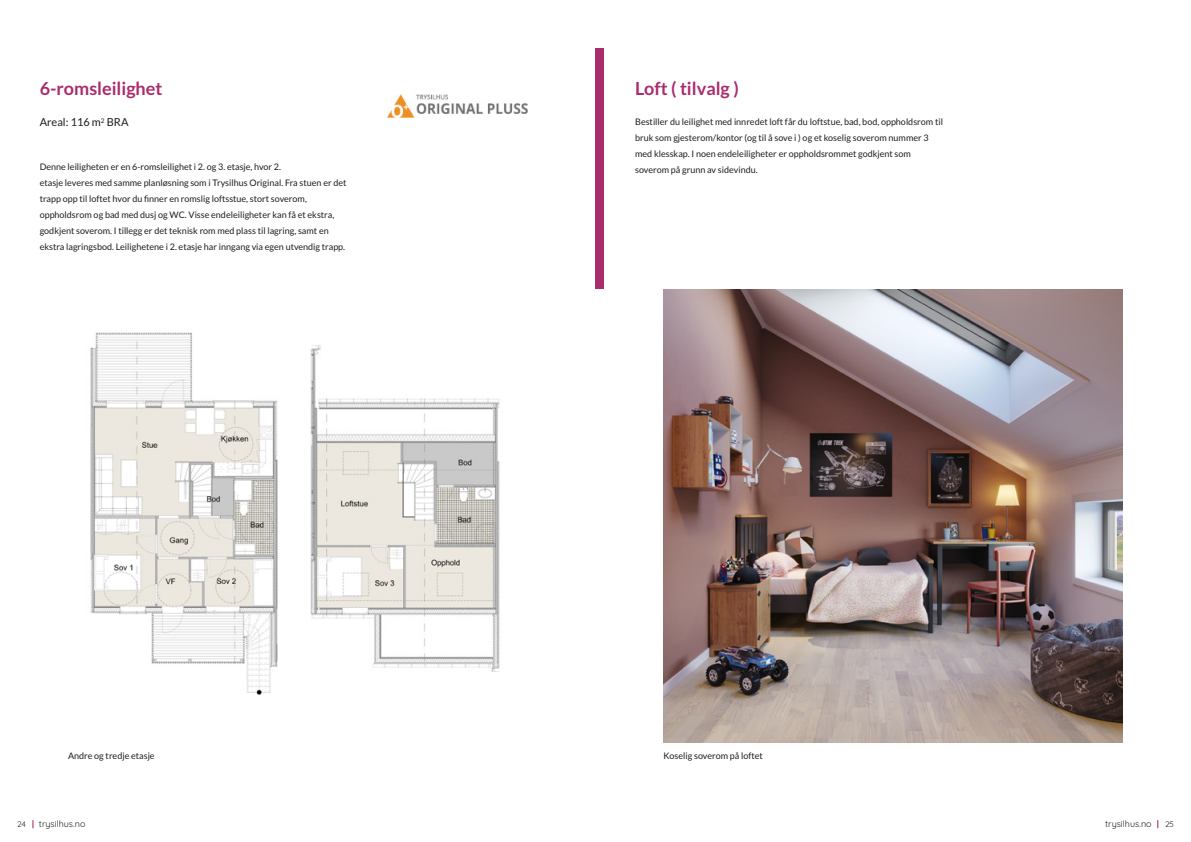
<style>
.page{position:relative;width:1191px;height:842px;background:#fff}
.page>*{position:absolute;margin:0;border:0;box-sizing:border-box;transform-origin:0 0}
.t1{font:700 18px "Lato";color:#a92c6c}
.t2{font:11px "Lato";color:#1d1d1b}
.t3{font:9px/16px "Lato";color:#1d1d1b}
.t4{font:9px "Quicksand";color:#1d1d1b}
.t5{font:8px "Quicksand";color:#1d1d1b}
</style>
<div class="page">
<img style="left:387px;top:94px;width:140px;height:23px">
<img style="left:90px;top:332px;width:410px;height:364px">
<div style="left:595px;top:48px;width:9px;height:241px;background:#a92c6c"></div>
<img style="left:663px;top:289px;width:460px;height:454px">
<h1 class="t1" style="left:40px;top:78px;width:124px">6‑romsleilighet</h1>
<p class="t2" style="left:40px;top:116px;width:90px">Areal: 116 m<sup>2</sup> BRA</p>
<p class="t3" style="left:40px;top:159px;width:308px">Denne leiligheten er en 6‑romsleilighet i 2. og 3. etasje, hvor 2.<br>etasje leveres med samme planløsning som i Trysilhus Original. Fra stuen er det trapp opp til loftet hvor du finner en romslig loftsstue, stort soverom, oppholdsrom og bad med dusj og WC. Visse endeleiligheter kan få et ekstra, godkjent soverom. I tillegg er det teknisk rom med plass til lagring, samt en ekstra lagringsbod. Leilighetene i 2. etasje har inngang via egen utvendig trapp.</p>
<h1 class="t1" style="left:635px;top:78px;width:105px">Loft ( tilvalg )</h1>
<p class="t3" style="left:635px;top:113px;width:309px">Bestiller du leilighet med innredet loft får du loftstue, bad, bod, oppholdsrom til bruk som gjesterom/kontor (og til å sove i ) og et koselig soverom nummer 3 med klesskap. I noen endeleiligheter er oppholdsrommet godkjent som soverom på grunn av sidevindu.</p>
<p class="t3" style="left:68px;top:747px;width:88px">Andre og tredje etasje</p>
<p class="t3" style="left:663px;top:747px;width:101px">Koselig soverom på loftet</p>
<p class="t5" style="left:17px;top:818px;width:10px">24</p>
<p class="t4" style="left:39px;top:817px;width:48px">trysilhus.no</p>
<p class="t4" style="left:1105px;top:817px;width:48px">trysilhus.no</p>
<p class="t5" style="left:1165px;top:818px;width:10px">25</p>
</div>
